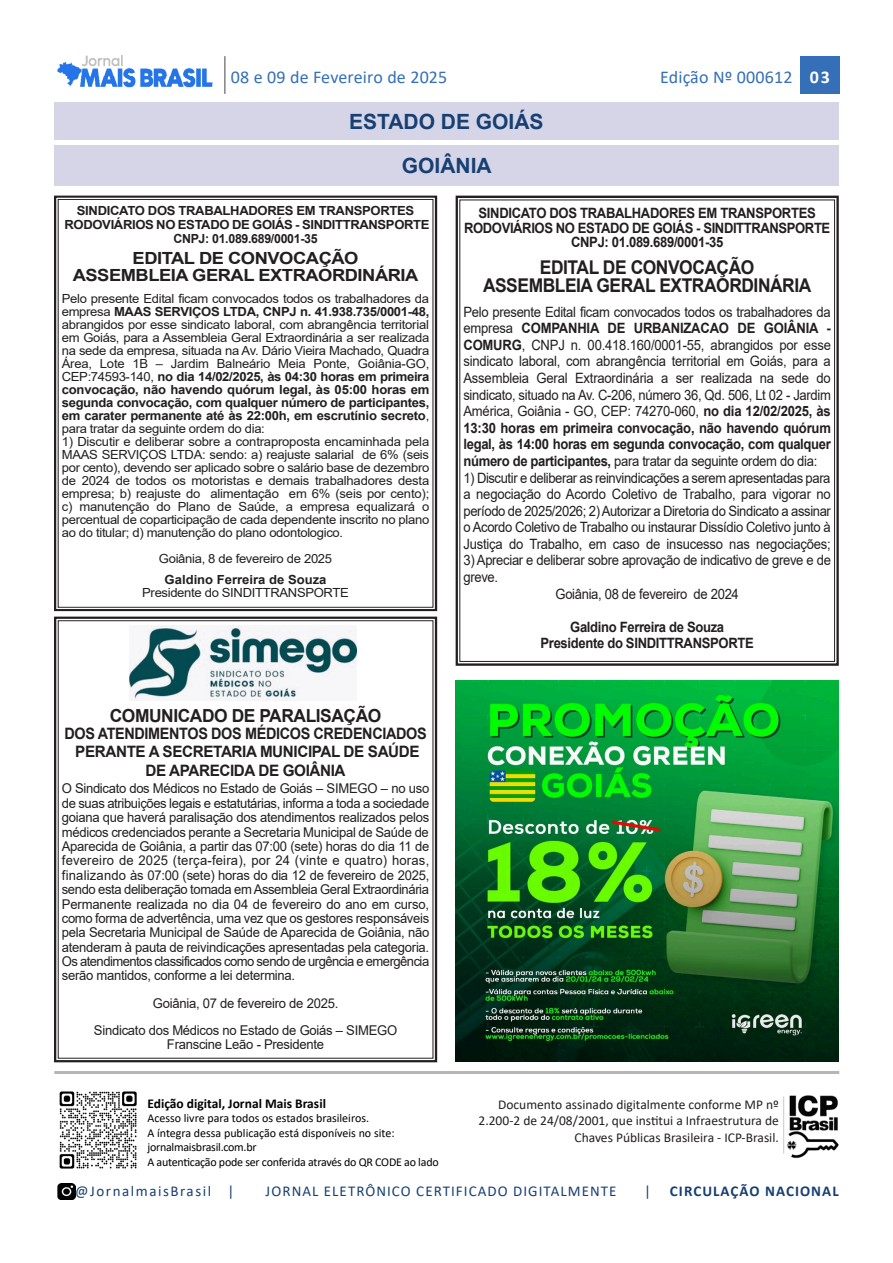
<style>
.page{position:relative;width:893px;height:1263px;background:#fff}
.page>*{position:absolute;margin:0;border:0;box-sizing:border-box;transform-origin:0 0}
.t1{font:700 21px/44.2px "Arial";color:#173f72;text-align:center}
.t2{font:700 18.9px/18.9px "Arial";letter-spacing:-.025em;color:#231f20;text-align:center;scale:.92 1}
.t3{font:18px "Calibri";letter-spacing:.01em;color:#346fb7}
.t4{font:700 18px "Arial";letter-spacing:-.025em;color:#231f20}
.t5{font:700 16.8px/17.1px "Arial";letter-spacing:-.025em;color:#231f20;text-align:center;scale:1.09 1}
.t6{font:700 15.75px/18.1px "Arial";letter-spacing:-.025em;color:#231f20;text-align:center;scale:.92 1}
.t7{font:15px "Calibri";letter-spacing:.07em;color:#173f72}
.t8{font:15px "Calibri";letter-spacing:.105em;color:#173f72}
.t9{font:700 15px "Calibri";letter-spacing:.07em;color:#173f72}
.t10{font:14.25px/16.6px "Arial";letter-spacing:-.025em;color:#231f20;text-align:justify;scale:.92 1}
.t11{font:700 14.25px/14.7px "Arial";letter-spacing:-.025em;color:#231f20;text-align:center;scale:.92 1}
.t12{font:13.5px/14.4px "Arial";letter-spacing:-.02em;color:#231f20;text-align:justify}
.t13{font:13.5px/16.2px "Calibri";color:#231f20;text-align:right}
.t14{font:700 13.5px "Calibri";color:#000}
.t15{font:12.6px/13px "Arial";letter-spacing:-.025em;color:#231f20;text-align:justify;scale:1.04 1}
.t16{font:700 12.6px/13.6px "Arial";letter-spacing:-.025em;color:#231f20;text-align:center;scale:1.04 1}
.t17{font:700 12.6px "Arial";color:#231f20;scale:1.04 1}
.t18{font:12px/14.4px "Calibri";letter-spacing:-.01em;color:#000}
.s1{font-weight:700;color:#fff}
.s2{font-weight:700}
</style>
<div class="page">
<div style="left:800px;top:56px;width:40px;height:38px;background:#346fb7"></div>
<hr style="left:224px;top:56px;width:2px;height:38px;background:#808285">
<img style="left:57px;top:56px;width:156px;height:32px">
<img style="left:59px;top:1091px;width:78px;height:78px">
<img style="left:57px;top:1184px;width:18px;height:16px">
<hr style="left:54px;top:1071px;width:785px;height:3px;background:#b5b6b6">
<img style="left:783px;top:1095px;width:56px;height:64px">
<hr style="left:783px;top:1096px;width:1px;height:57px;background:#c7c7d9">
<div style="left:54px;top:102px;width:785px;height:38px;background:#d5d5e7"></div>
<div style="left:54px;top:145px;width:785px;height:40px;background:#d5d5e7"></div>
<div style="left:54px;top:617px;width:383px;height:445px;border:2px solid #231f20"></div>
<img style="left:129px;top:625px;width:228px;height:76px">
<div style="left:54px;top:196px;width:383px;height:415px;border:2px solid #231f20"></div>
<div style="left:58px;top:199px;width:375px;height:409px;border:1px solid #231f20"></div>
<div style="left:456px;top:196px;width:383px;height:470px;border:2px solid #231f20"></div>
<img style="left:456px;top:681px;width:383px;height:381px">
<h3 class="t3" style="left:231px;top:65px;width:218px">08 e 09 de Fevereiro de 2025</h3>
<h3 class="t3" style="left:660px;top:65px;width:172px">Edição Nº 000612 <span class="s1">03</span></h3>
<h1 class="t1" style="left:349px;top:99px;width:196px">ESTADO DE GOIÁS<br>GOIÂNIA</h1>
<p class="t16" style="left:65px;top:204px;width:352px">SINDICATO DOS TRABALHADORES EM TRANSPORTES<br>RODOVIÁRIOS NO ESTADO DE GOIÁS - SINDITTRANSPORTE<br>CNPJ: 01.089.689/0001-35</p>
<h3 class="t5" style="left:73px;top:250px;width:319px">EDITAL DE CONVOCAÇÃO<br>ASSEMBLEIA GERAL EXTRAORDINÁRIA</h3>
<p class="t15" style="left:62px;top:292px;width:355px">Pelo presente Edital ficam convocados todos os trabalhadores da empresa <span class="s2">MAAS SERVIÇOS LTDA, CNPJ n. 41.938.735/0001-48, </span>abrangidos por esse sindicato laboral, com abrangência territorial em Goiás, para a Assembleia Geral Extraordinária a ser realizada na sede da empresa, situada na Av. Dário Vieira Machado, Quadra Área, Lote 1B – Jardim Balneário Meia Ponte, Goiânia-GO, CEP:74593-140, <span class="s2">no dia 14/02/2025, às 04:30 horas em primeira convocação, não havendo quórum legal, às 05:00 horas em segunda convocação, com qualquer número de participantes, em carater permanente até às 22:00h, em escrutínio secreto</span>, para tratar da seguinte ordem do dia:</p>
<p class="t15" style="left:62px;top:435px;width:355px">1) Discutir e deliberar sobre a contraproposta encaminhada pela MAAS SERVIÇOS LTDA: sendo: a) reajuste salarial de 6% (seis por cento), devendo ser aplicado sobre o salário base de dezembro de 2024 de todos os motoristas e demais trabalhadores desta empresa; b) reajuste do alimentação em 6% (seis por cento); c) manutenção do Plano de Saúde, a empresa equalizará o percentual de coparticipação de cada dependente inscrito no plano ao do titular; d) manutenção do plano odontologico.</p>
<p class="t15" style="left:159px;top:551px;width:168px">Goiânia, 8 de fevereiro de 2025</p>
<p class="t17" style="left:165px;top:571px;width:157px">Galdino Ferreira de Souza</p>
<p class="t15" style="left:142px;top:586px;width:200px">Presidente do SINDITTRANSPORTE</p>
<h3 class="t4" style="left:110px;top:703px;width:273px">COMUNICADO DE PARALISAÇÃO</h3>
<p class="t6" style="left:64px;top:725px;width:395px">DOS ATENDIMENTOS DOS MÉDICOS CREDENCIADOS<br>PERANTE A SECRETARIA MUNICIPAL DE SAÚDE<br>DE APARECIDA DE GOIÂNIA</p>
<p class="t12" style="left:62px;top:781px;width:369px">O Sindicato dos Médicos no Estado de Goiás – SIMEGO – no uso de suas atribuições legais e estatutárias, informa a toda a sociedade goiana que haverá paralisação dos atendimentos realizados pelos médicos credenciados perante a Secretaria Municipal de Saúde de Aparecida de Goiânia, a partir das 07:00 (sete) horas do dia 11 de fevereiro de 2025 (terça-feira), por 24 (vinte e quatro) horas, finalizando às 07:00 (sete) horas do dia 12 de fevereiro de 2025, sendo esta deliberação tomada em Assembleia Geral Extraordinária Permanente realizada no dia 04 de fevereiro do ano em curso, como forma de advertência, uma vez que os gestores responsáveis pela Secretaria Municipal de Saúde de Aparecida de Goiânia, não atenderam à pauta de reivindicações apresentadas pela categoria.<br>Os atendimentos classificados como sendo de urgência e emergência serão mantidos, conforme a lei determina.</p>
<p class="t12" style="left:94px;top:990px;width:305px;line-height:27px;text-align:center">Goiânia, 07 de fevereiro de 2025.<br>Sindicato dos Médicos no Estado de Goiás – SIMEGO</p>
<p class="t12" style="left:167px;top:1037px;width:159px">Franscine Leão - Presidente</p>
<p class="t14" style="left:147px;top:1094px;width:180px">Edição digital, Jornal Mais Brasil</p>
<p class="t18" style="left:147px;top:1111px;width:293px">Acesso livre para todos os estados brasileiros.<br>A íntegra dessa publicação está disponíveis no site: jornalmaisbrasil.com.br<br>A autenticação pode ser conferida através do QR CODE ao lado</p>
<p class="t11" style="left:464px;top:206px;width:400px">SINDICATO DOS TRABALHADORES EM TRANSPORTES<br>RODOVIÁRIOS NO ESTADO DE GOIÁS - SINDITTRANSPORTE<br>CNPJ: 01.089.689/0001-35</p>
<h2 class="t2" style="left:483px;top:258px;width:358px">EDITAL DE CONVOCAÇÃO<br>ASSEMBLEIA GERAL EXTRAORDINÁRIA</h2>
<p class="t10" style="left:463px;top:303px;width:401px">Pelo presente Edital ficam convocados todos os trabalhadores da empresa <span class="s2">COMPANHIA DE URBANIZACAO DE GOIÂNIA - COMURG</span>, CNPJ n. 00.418.160/0001-55, abrangidos por esse sindicato laboral, com abrangência territorial em Goiás, para a Assembleia Geral Extraordinária a ser realizada na sede do sindicato, situado na Av. C-206, número 36, Qd. 506, Lt 02 - Jardim América, Goiânia - GO, CEP: 74270-060, <span class="s2">no dia 12/02/2025, às 13:30 horas em primeira convocação, não havendo quórum legal, às 14:00 horas em segunda convocação, com qualquer número de participantes,</span> para tratar da seguinte ordem do dia:</p>
<p class="t10" style="left:463px;top:469px;width:401px">1) Discutir e deliberar as reinvindicações a serem apresentadas para a negociação do Acordo Coletivo de Trabalho, para vigorar no período de 2025/2026; 2) Autorizar a Diretoria do Sindicato a assinar o Acordo Coletivo de Trabalho ou instaurar Dissídio Coletivo junto à Justiça do Trabalho, em caso de insucesso nas negociações;</p>
<p class="t10" style="left:463px;top:552px;width:401px">3) Apreciar e deliberar sobre aprovação de indicativo de greve e de</p>
<p class="t10" style="left:463px;top:569px;width:39px">greve.</p>
<p class="t10" style="left:555px;top:585px;width:201px">Goiânia, 08 de fevereiro de 2024</p>
<p class="t11" style="left:541px;top:619px;width:233px;line-height:16.6px">Galdino Ferreira de Souza<br>Presidente do SINDITTRANSPORTE</p>
<p class="t13" style="left:479px;top:1096px;width:302px">Documento assinado digitalmente conforme MP nº<br>2.200-2 de 24/08/2001, que institui a Infraestrutura de<br>Chaves Públicas Brasileira - ICP-Brasil.</p>
<p class="t8" style="left:75px;top:1181px;width:161px">@JornalmaisBrasil |</p>
<p class="t7" style="left:266px;top:1181px;width:352px">JORNAL ELETRÔNICO CERTIFICADO DIGITALMENTE</p>
<p class="t7" style="left:644px;top:1181px;width:8px">|</p>
<p class="t9" style="left:670px;top:1181px;width:170px">CIRCULAÇÃO NACIONAL</p>
</div>
